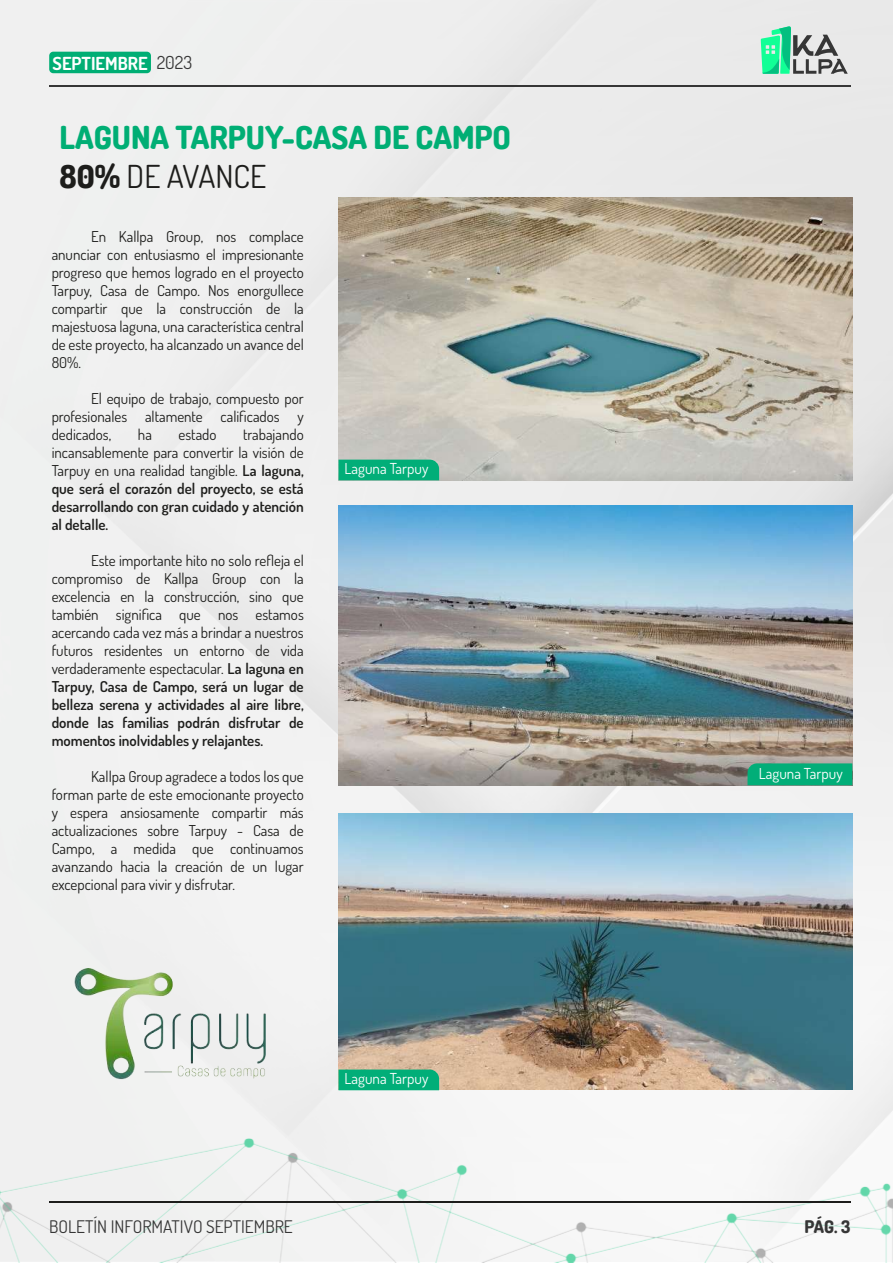
<style>
.page{position:relative;width:893px;height:1263px;background:#fff}
.page>*{position:absolute;margin:0;border:0;box-sizing:border-box;transform-origin:0 0}
.t1{font:800 31.65px/38px "Dosis";color:#00ae74}
.t2{font:700 18px "Dosis";color:#fff}
.t3{font:17.4px "Dosis";color:#363636}
.t4{font:800 17.4px "Dosis";color:#363636}
.t5{font:15.15px "Dosis";color:#fff}
.t6{font:15px/18px "Dosis";color:#1d1d1b;text-align:justify}
.t7{font:600 15px/18px "Dosis";color:#1d1d1b;text-align:justify}
.s1{font-weight:400;color:#363636}
.s2{color:#1d1d1b}
.s3{font-weight:400;color:#1d1d1b}
.s4{font-weight:400}
.s5{font-weight:600}
</style>
<div class="page">
<div style="left:0;top:0;width:893px;height:1138px;background:#eff0ef"></div>
<div style="left:0;top:1138px;width:893px;height:125px;background:#f3f3f3"></div>
<hr style="left:49px;top:1201px;width:801px;height:2px;background:#1d1d1b">
<hr style="left:49px;top:85px;width:801px;height:1px;background:#363636">
<svg style="left:761px;top:26px;width:87px;height:48px;background:#8dc6af"></svg>
<div style="left:49px;top:52px;width:102px;height:21px;background:#00ae74;border-radius:4px"></div>
<img style="left:338px;top:505px;width:514px;height:280px">
<img style="left:338px;top:198px;width:514px;height:282px">
<div style="left:338px;top:460px;width:101px;height:20px;background:#01ae78"></div>
<div style="left:747px;top:763px;width:105px;height:22px;background:#01ae78"></div>
<img style="left:338px;top:813px;width:514px;height:276px">
<img style="left:68px;top:968px;width:198px;height:112px">
<div style="left:338px;top:1069px;width:101px;height:21px;background:#01ae78"></div>
<p class="t2" style="left:53px;top:52px;width:141px">SEPTIEMBRE <span class="s1">2023</span></p>
<h1 class="t1" style="left:59px;top:118px;width:453px">LAGUNA TARPUY-CASA DE CAMPO<br><span class="s2">80%</span> <span class="s3">DE AVANCE</span></h1>
<p class="t6" style="left:52px;top:227px;width:254px;text-indent:39px">En Kallpa Group, nos complace anunciar con entusiasmo el impresionante progreso que hemos logrado en el proyecto Tarpuy, Casa de Campo. Nos enorgullece compartir que la construcción de la majestuosa laguna, una característica central de este proyecto, ha alcanzado un avance del 80%.</p>
<p class="t6" style="left:52px;top:389px;width:254px;text-indent:39px">El equipo de trabajo, compuesto por profesionales altamente calificados y dedicados,</p>
<p class="t7" style="left:52px;top:425px;width:254px;text-indent:192px"><span class="s4">trabajando incansablemente para convertir la visión de Tarpuy en una realidad tangible.</span> La laguna, que será el corazón del proyecto, se está desarrollando con gran cuidado y atención al detalle.</p>
<p class="t6" style="left:52px;top:551px;width:254px;text-indent:39px">Este importante hito no solo refleja el compromiso de Kallpa Group con la excelencia en la construcción, sino que también significa que nos estamos acercando cada vez más a brindar a nuestros futuros residentes un entorno de vida verdaderamente espectacular. <span class="s5">La laguna en Tarpuy, Casa de Campo, será un lugar de belleza serena y actividades al aire libre, donde las familias podrán disfrutar de momentos inolvidables y relajantes.</span></p>
<p class="t6" style="left:52px;top:767px;width:254px;text-indent:39px">Kallpa Group agradece a todos los que forman parte de este emocionante proyecto y espera ansiosamente compartir más actualizaciones sobre Tarpuy - Casa de Campo, a medida que continuamos avanzando hacia la creación de un lugar excepcional para vivir y disfrutar.</p>
<p class="t6" style="left:138px;top:425px;width:15px">ha</p>
<p class="t6" style="left:179px;top:425px;width:39px">estado</p>
<p class="t5" style="left:345px;top:458px;width:85px">Laguna Tarpuy</p>
<p class="t5" style="left:345px;top:1068px;width:85px">Laguna Tarpuy</p>
<p class="t5" style="left:759px;top:763px;width:85px">Laguna Tarpuy</p>
<p class="t3" style="left:49px;top:1215px;width:245px">BOLETÍN INFORMATIVO SEPTIEMBRE</p>
<p class="t4" style="left:805px;top:1215px;width:47px">PÁG. 3</p>
</div>
